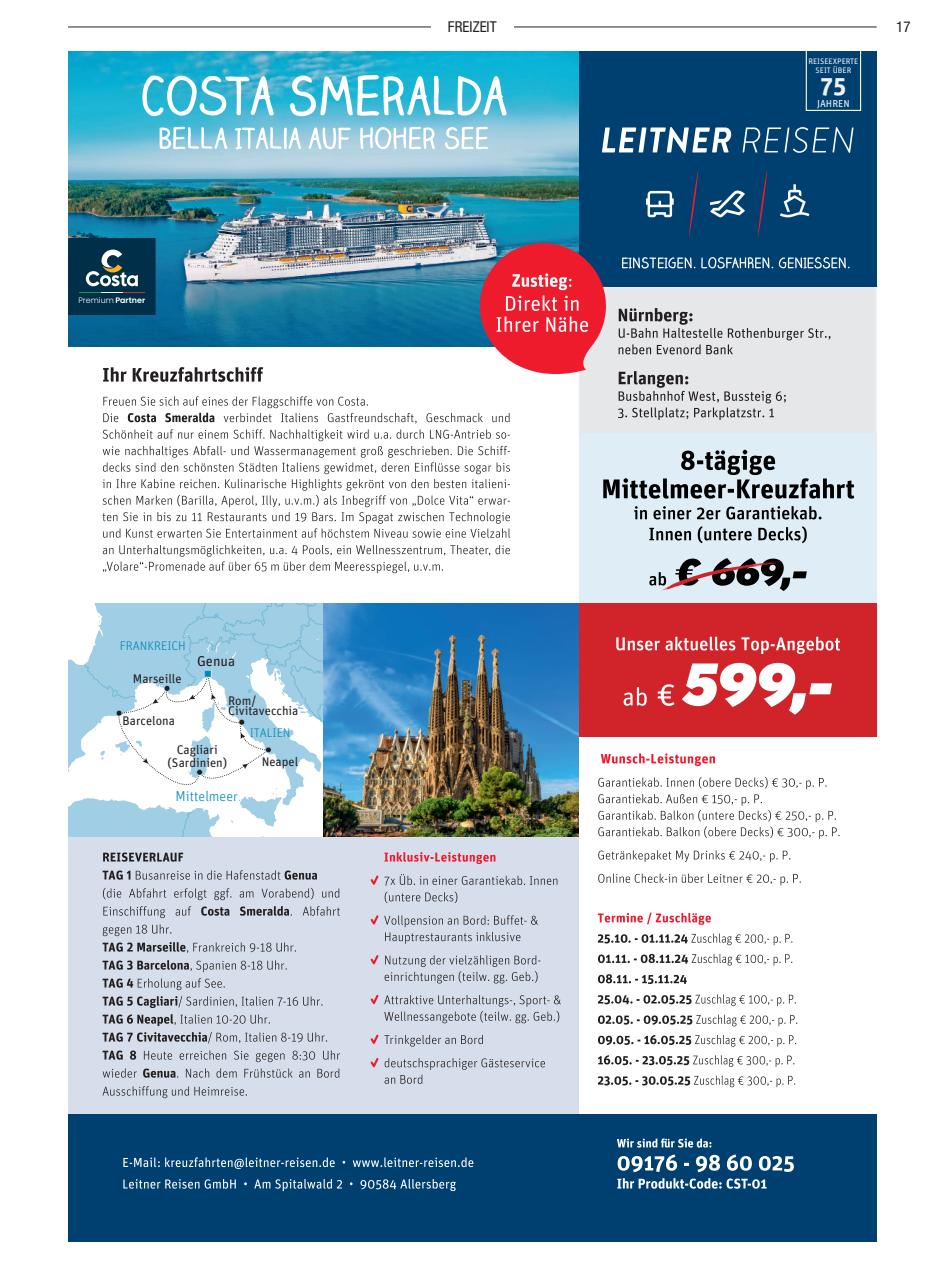
<style>
.page{position:relative;width:932px;height:1263px;background:#fff}
.page>*{position:absolute;margin:0;border:0;box-sizing:border-box;transform-origin:0 0}
.t1{font:700 24.75px "Unit Pro";color:#f0f1f2}
.t2{font:condensed 15px "Helvetica Neue LT Std";letter-spacing:.005em;color:#231f20}
.t3{font:300 14.25px "Unit Pro";color:#008ab7}
.t4{font:14.25px "Unit Pro";color:#231f20}
.t5{font:12.45px/10.6px "Unit Pro";color:#231f20}
.t6{font:300 12.45px "Unit Pro";color:#008ab7}
.t7{font:10.2px "Unit Pro";color:#f0f1f2}
.t8{font:7.95px/8.9px "Unit Pro";color:#f0f1f2;text-align:center}
.t9{font:300 7.95px "Poppins";color:#fff}
.s1{font-weight:600}
</style>
<div class="page">
<div style="left:68px;top:832px;width:510px;height:282px;background:#d7deeb"></div>
<div style="left:578px;top:434px;width:298px;height:170px;background:#dfeef6"></div>
<img style="left:68px;top:51px;width:510px;height:118px">
<div style="left:578px;top:51px;width:298px;height:235px;background:#004071"></div>
<svg style="left:602px;top:127px;width:251px;height:26px"></svg>
<svg style="left:102px;top:1086px;width:145px;height:12px"></svg>
<svg style="left:103px;top:1068px;width:236px;height:10px"></svg>
<svg style="left:103px;top:1050px;width:237px;height:12px"></svg>
<svg style="left:103px;top:1032px;width:224px;height:11px"></svg>
<svg style="left:103px;top:1014px;width:167px;height:12px"></svg>
<svg style="left:103px;top:996px;width:219px;height:12px"></svg>
<svg style="left:103px;top:978px;width:122px;height:12px"></svg>
<svg style="left:103px;top:960px;width:184px;height:12px"></svg>
<svg style="left:103px;top:942px;width:193px;height:11px"></svg>
<svg style="left:103px;top:924px;width:68px;height:12px"></svg>
<svg style="left:103px;top:906px;width:237px;height:12px"></svg>
<svg style="left:103px;top:888px;width:236px;height:12px"></svg>
<svg style="left:103px;top:870px;width:214px;height:10px"></svg>
<svg style="left:103px;top:852px;width:80px;height:10px"></svg>
<svg style="left:68px;top:604px;width:255px;height:232px"></svg>
<div style="left:68px;top:1114px;width:808px;height:128px;background:#004071"></div>
<svg style="left:617px;top:1178px;width:149px;height:11px"></svg>
<svg style="left:617px;top:1154px;width:176px;height:18px"></svg>
<svg style="left:617px;top:1138px;width:94px;height:9px"></svg>
<svg style="left:123px;top:1179px;width:332px;height:12px"></svg>
<svg style="left:123px;top:1157px;width:350px;height:12px"></svg>
<div style="left:578px;top:604px;width:298px;height:133px;background:#d1232a"></div>
<svg style="left:616px;top:637px;width:223px;height:17px"></svg>
<svg style="left:623px;top:663px;width:208px;height:52px"></svg>
<svg style="left:597px;top:1075px;width:198px;height:12px"></svg>
<svg style="left:598px;top:1055px;width:196px;height:12px"></svg>
<svg style="left:598px;top:1035px;width:196px;height:12px"></svg>
<svg style="left:598px;top:1015px;width:199px;height:11px"></svg>
<svg style="left:597px;top:994px;width:198px;height:12px"></svg>
<svg style="left:598px;top:974px;width:88px;height:10px"></svg>
<svg style="left:598px;top:954px;width:194px;height:11px"></svg>
<svg style="left:597px;top:933px;width:195px;height:12px"></svg>
<svg style="left:597px;top:912px;width:113px;height:13px"></svg>
<svg style="left:598px;top:874px;width:202px;height:11px"></svg>
<svg style="left:598px;top:850px;width:192px;height:12px"></svg>
<svg style="left:598px;top:777px;width:241px;height:62px"></svg>
<svg style="left:600px;top:753px;width:114px;height:13px"></svg>
<svg style="left:805px;top:51px;width:55px;height:60px"></svg>
<svg style="left:142px;top:75px;width:364px;height:41px"></svg>
<svg style="left:159px;top:127px;width:329px;height:22px"></svg>
<img style="left:68px;top:169px;width:808px;height:422px">
<img style="left:323px;top:604px;width:255px;height:232px">
<svg style="left:384px;top:1058px;width:161px;height:26px"></svg>
<svg style="left:384px;top:1035px;width:99px;height:11px"></svg>
<svg style="left:384px;top:995px;width:177px;height:28px"></svg>
<svg style="left:384px;top:955px;width:156px;height:28px"></svg>
<svg style="left:384px;top:915px;width:154px;height:29px"></svg>
<svg style="left:384px;top:891px;width:73px;height:12px"></svg>
<svg style="left:384px;top:874px;width:173px;height:11px"></svg>
<svg style="left:384px;top:852px;width:111px;height:12px"></svg>
<svg style="left:370px;top:875px;width:8px;height:10px"></svg>
<svg style="left:370px;top:915px;width:8px;height:9px"></svg>
<svg style="left:370px;top:955px;width:8px;height:9px"></svg>
<svg style="left:370px;top:995px;width:8px;height:9px"></svg>
<svg style="left:370px;top:1035px;width:8px;height:9px"></svg>
<svg style="left:370px;top:1058px;width:8px;height:9px"></svg>
<hr style="left:68px;top:27px;width:808px;height:1px;background:#231f20">
<div style="left:431px;top:21px;width:82px;height:11px;background:#fff"></div>
<p class="t9" style="left:78px;top:295px;width:68px">Premium <span class="s1">Partner</span></p>
<p class="t6" style="left:120px;top:638px;width:67px">FRANKREICH</p>
<p class="t5" style="left:133px;top:673px;width:50px">Marseille</p>
<p class="t5" style="left:123px;top:715px;width:54px">Barcelona</p>
<p class="t4" style="left:197px;top:652px;width:40px">Genua</p>
<p class="t5" style="left:228px;top:694px;width:72px">Rom/<br>Civitavecchia</p>
<p class="t6" style="left:250px;top:724px;width:42px">ITALIEN</p>
<p class="t5" style="left:167px;top:743px;width:61px;line-height:12.5px;text-align:center">Cagliari (Sardinien)</p>
<p class="t3" style="left:175px;top:787px;width:64px">Mittelmeer</p>
<p class="t5" style="left:261px;top:755px;width:38px">Neapel</p>
<p class="t2" style="left:448px;top:18px;width:50px">FREIZEIT</p>
<p class="t2" style="left:895px;top:18px;width:16px">17</p>
<p class="t8" style="left:808px;top:56px;width:51px">REISEEXPERTE<br>SEIT ÜBER</p>
<p class="t1" style="left:820px;top:67px;width:27px">75</p>
<p class="t7" style="left:816px;top:96px;width:34px">JAHREN</p>
</div>
